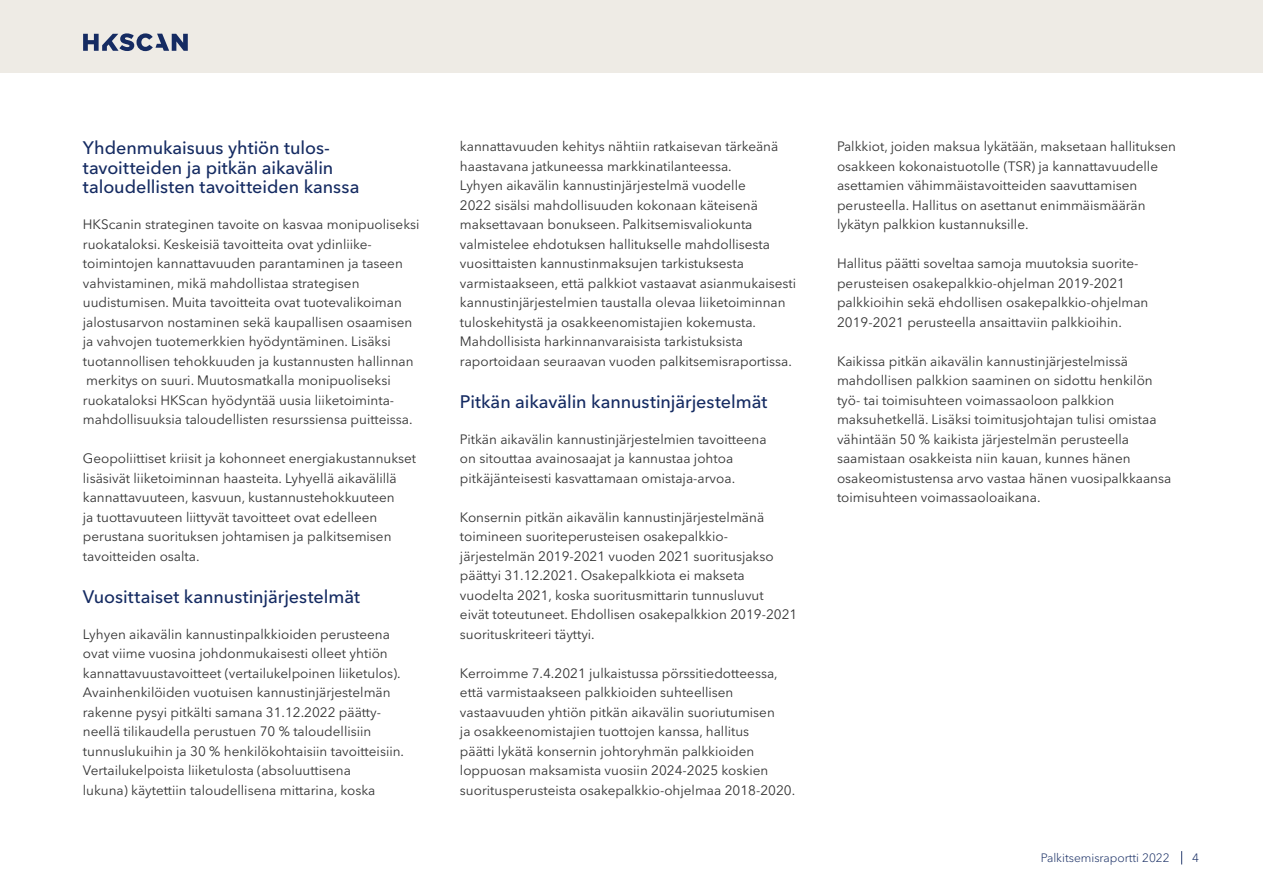
<style>
.page{position:relative;width:1263px;height:893px;background:#fff}
.page>*{position:absolute;margin:0;border:0;box-sizing:border-box;transform-origin:0 0}
.t1{font:500 18px/19.5px "Avenir Next LT Pro";letter-spacing:-.005em;color:#152b62}
.t2{font:13.5px/19.5px "Avenir Next LT Pro";color:#333}
.t3{font:300 12px "Avenir Next LT Pro";color:#152b62}
</style>
<div class="page">
<div style="left:0;top:0;width:1263px;height:73px;background:#eeebe5"></div>
<svg style="left:1181px;top:851px;width:1px;height:13px"></svg>
<svg style="left:83px;top:33px;width:105px;height:18px"></svg>
<h1 class="t1" style="left:83px;top:138px;width:278px">Yhdenmukaisuus yhtiön tulos‑ tavoitteiden ja pitkän aikavälin taloudellisten tavoitteiden kanssa</h1>
<p class="t2" style="left:83px;top:215px;width:338px">HKScanin strateginen tavoite on kasvaa monipuoliseksi ruokataloksi. Keskeisiä tavoitteita ovat ydinliike&shy;toimintojen kannattavuuden parantaminen ja taseen vahvistaminen, mikä mahdollistaa strategisen uudistumisen. Muita tavoitteita ovat tuotevalikoiman jalostusarvon nostaminen sekä kaupallisen osaamisen ja vahvojen tuotemerkkien hyödyntäminen. Lisäksi tuotannollisen tehokkuuden ja kustannusten hallinnan merkitys on suuri. Muutosmatkalla monipuoliseksi ruokataloksi HKScan hyödyntää uusia liiketoiminta&shy;mahdollisuuksia taloudellisten resurssiensa puitteissa.</p>
<p class="t2" style="left:83px;top:449px;width:335px">Geopoliittiset kriisit ja kohonneet energiakustannukset lisäsivät liiketoiminnan haasteita. Lyhyellä aikavälillä kannattavuuteen, kasvuun, kustannustehokkuuteen<br>ja tuottavuuteen liittyvät tavoitteet ovat edelleen perustana suorituksen johtamisen ja palkitsemisen tavoitteiden osalta.</p>
<h1 class="t1" style="left:83px;top:586px;width:279px">Vuosittaiset kannustinjärjestelmät</h1>
<p class="t2" style="left:83px;top:624px;width:323px">Lyhyen aikavälin kannustinpalkkioiden perusteena ovat viime vuosina johdonmukaisesti olleet yhtiön kannattavuustavoitteet (vertailukelpoinen liiketulos).<br>Avainhenkilöiden vuotuisen kannustinjärjestelmän rakenne pysyi pitkälti samana 31.12.2022 päätty&shy;neellä tilikaudella perustuen 70 % taloudellisiin tunnuslukuihin ja 30 % henkilökohtaisiin tavoitteisiin.<br>Vertailukelpoista liiketulosta (absoluuttisena<br>lukuna) käytettiin taloudellisena mittarina, koska</p>
<p class="t2" style="left:460px;top:137px;width:338px">kannattavuuden kehitys nähtiin ratkaisevan tärkeänä haastavana jatkuneessa markkinatilanteessa.<br>Lyhyen aikavälin kannustinjärjestelmä vuodelle<br>2022 sisälsi mahdollisuuden kokonaan käteisenä maksettavaan bonukseen. Palkitsemisvaliokunta valmistelee ehdotuksen hallitukselle mahdollisesta vuosittaisten kannustinmaksujen tarkistuksesta varmistaakseen, että palkkiot vastaavat asianmukaisesti kannustinjärjestelmien taustalla olevaa liiketoiminnan tuloskehitystä ja osakkeenomistajien kokemusta.<br>Mahdollisista harkinnanvaraisista tarkistuksista raportoidaan seuraavan vuoden palkitsemisraportissa.</p>
<h1 class="t1" style="left:460px;top:391px;width:309px">Pitkän aikavälin kannustinjärjestelmät</h1>
<p class="t2" style="left:460px;top:429px;width:308px">Pitkän aikavälin kannustinjärjestelmien tavoitteena on sitouttaa avainosaajat ja kannustaa johtoa pitkäjänteisesti kasvattamaan omistaja-arvoa.</p>
<p class="t2" style="left:460px;top:507px;width:339px">Konsernin pitkän aikavälin kannustinjärjestelmänä toimineen suoriteperusteisen osakepalkkio-‑ järjestelmän 2019-2021 vuoden 2021 suoritusjakso päättyi 31.12.2021. Osakepalkkiota ei makseta vuodelta 2021, koska suoritusmittarin tunnusluvut<br>eivät toteutuneet. Ehdollisen osakepalkkion 2019-2021 suorituskriteeri täyttyi.</p>
<p class="t2" style="left:460px;top:663px;width:337px">Kerroimme 7.4.2021 julkaistussa pörssitiedotteessa, että varmistaakseen palkkioiden suhteellisen vastaavuuden yhtiön pitkän aikavälin suoriutumisen<br>ja osakkeenomistajien tuottojen kanssa, hallitus<br>päätti lykätä konsernin johtoryhmän palkkioiden loppuosan maksamista vuosiin 2024-2025 koskien suoritusperusteista osakepalkkio-ohjelmaa 2018-2020.</p>
<p class="t2" style="left:837px;top:137px;width:340px">Palkkiot, joiden maksua lykätään, maksetaan hallituksen osakkeen kokonaistuotolle (TSR) ja kannattavuudelle asettamien vähimmäistavoitteiden saavuttamisen perusteella. Hallitus on asettanut enimmäismäärän lykätyn palkkion kustannuksille.</p>
<p class="t2" style="left:837px;top:254px;width:313px">Hallitus päätti soveltaa samoja muutoksia suorite&shy;perusteisen osakepalkkio-ohjelman 2019-2021 palkkioihin sekä ehdollisen osakepalkkio-ohjelman 2019-2021 perusteella ansaittaviin palkkioihin.</p>
<p class="t2" style="left:837px;top:351px;width:336px">Kaikissa pitkän aikavälin kannustinjärjestelmissä mahdollisen palkkion saaminen on sidottu henkilön työ- tai toimisuhteen voimassaoloon palkkion maksuhetkellä. Lisäksi toimitusjohtajan tulisi omistaa vähintään 50 % kaikista järjestelmän perusteella saamistaan osakkeista niin kauan, kunnes hänen osakeomistustensa arvo vastaa hänen vuosipalkkaansa toimisuhteen voimassaoloaikana.</p>
<p class="t3" style="left:1041px;top:851px;width:130px">Palkitsemisraportti 2022</p>
<p class="t3" style="left:1192px;top:851px;width:8px">4</p>
</div>
